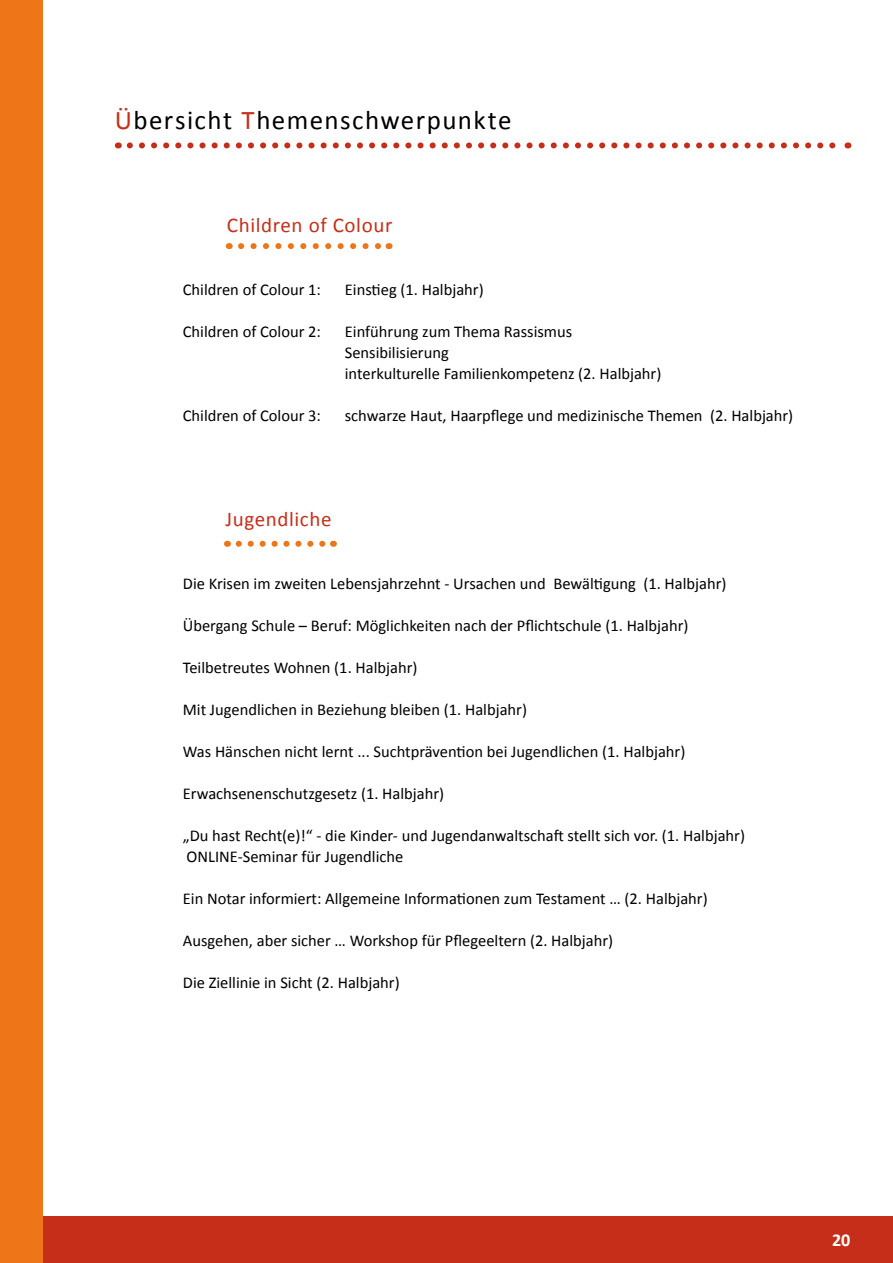
<style>
.page{position:relative;width:893px;height:1263px;background:#fff}
.page>*{position:absolute;margin:0;border:0;box-sizing:border-box;transform-origin:0 0}
.t1{font:27px "Calibri";letter-spacing:.05em;color:#000}
.Seminarüberschrift{font:21px "Calibri";letter-spacing:.03em;color:#c72e19}
.Fliesstext{font:21px "Calibri";letter-spacing:.03em;color:#c72e19}
.t2{font:700 18.15px "Calibri";color:#fff}
.Fliesstext-2{font:16.5px "Calibri";color:#000}
.s1{color:#c72e19}
</style>
<div class="page">
<div style="left:0;top:1216px;width:893px;height:47px;background:#c72e19"></div>
<div style="left:0;top:0;width:43px;height:1263px;background:#ee7518"></div>
<svg style="left:130px;top:142px;width:706px;height:6px"></svg>
<svg style="left:241px;top:243px;width:140px;height:6px"></svg>
<svg style="left:239px;top:541px;width:87px;height:6px"></svg>
<p class="t1" style="left:115px;top:103px;width:398px"><span class="s1">Ü</span>bersicht <span class="s1">T</span>hemenschwerpunkte</p>
<p class="Seminarüberschrift" style="left:227px;top:212px;width:167px">Children of Colour</p>
<p class="Fliesstext-2" style="left:183px;top:279px;width:140px">Children of Colour 1:</p>
<p class="Fliesstext-2" style="left:345px;top:279px;width:140px">Einstieg (1. Halbjahr)</p>
<p class="Fliesstext-2" style="left:183px;top:321px;width:140px">Children of Colour 2:</p>
<p class="Fliesstext-2" style="left:345px;top:321px;width:229px">Einführung zum Thema Rassismus</p>
<p class="Fliesstext-2" style="left:345px;top:342px;width:105px">Sensibilisierung</p>
<p class="Fliesstext-2" style="left:345px;top:363px;width:318px">interkulturelle Familienkompetenz (2. Halbjahr)</p>
<p class="Fliesstext-2" style="left:183px;top:405px;width:140px">Children of Colour 3:</p>
<p class="Fliesstext-2" style="left:345px;top:405px;width:450px">schwarze Haut, Haarpflege und medizinische Themen (2. Halbjahr)</p>
<p class="Fliesstext" style="left:225px;top:506px;width:108px">Jugendliche</p>
<p class="Fliesstext-2" style="left:183px;top:573px;width:545px">Die Krisen im zweiten Lebensjahrzehnt - Ursachen und Bewältigung (1. Halbjahr)</p>
<p class="Fliesstext-2" style="left:183px;top:615px;width:507px">Übergang Schule – Beruf: Möglichkeiten nach der Pflichtschule (1. Halbjahr)</p>
<p class="Fliesstext-2" style="left:183px;top:657px;width:236px">Teilbetreutes Wohnen (1. Halbjahr)</p>
<p class="Fliesstext-2" style="left:183px;top:699px;width:346px">Mit Jugendlichen in Beziehung bleiben (1. Halbjahr)</p>
<p class="Fliesstext-2" style="left:183px;top:741px;width:504px">Was Hänschen nicht lernt ... Suchtprävention bei Jugendlichen (1. Halbjahr)</p>
<p class="Fliesstext-2" style="left:183px;top:783px;width:263px">Erwachsenenschutzgesetz (1. Halbjahr)</p>
<p class="Fliesstext-2" style="left:183px;top:825px;width:564px">„Du hast Recht(e)!“ - die Kinder- und Jugendanwaltschaft stellt sich vor. (1. Halbjahr)</p>
<p class="Fliesstext-2" style="left:187px;top:846px;width:218px">ONLINE-Seminar für Jugendliche</p>
<p class="Fliesstext-2" style="left:183px;top:888px;width:526px">Ein Notar informiert: Allgemeine Informationen zum Testament … (2. Halbjahr)</p>
<p class="Fliesstext-2" style="left:183px;top:930px;width:432px">Ausgehen, aber sicher … Workshop für Pflegeeltern (2. Halbjahr)</p>
<p class="Fliesstext-2" style="left:183px;top:972px;width:218px">Die Ziellinie in Sicht (2. Halbjahr)</p>
<p class="t2" style="left:832px;top:1228px;width:20px">20</p>
</div>
